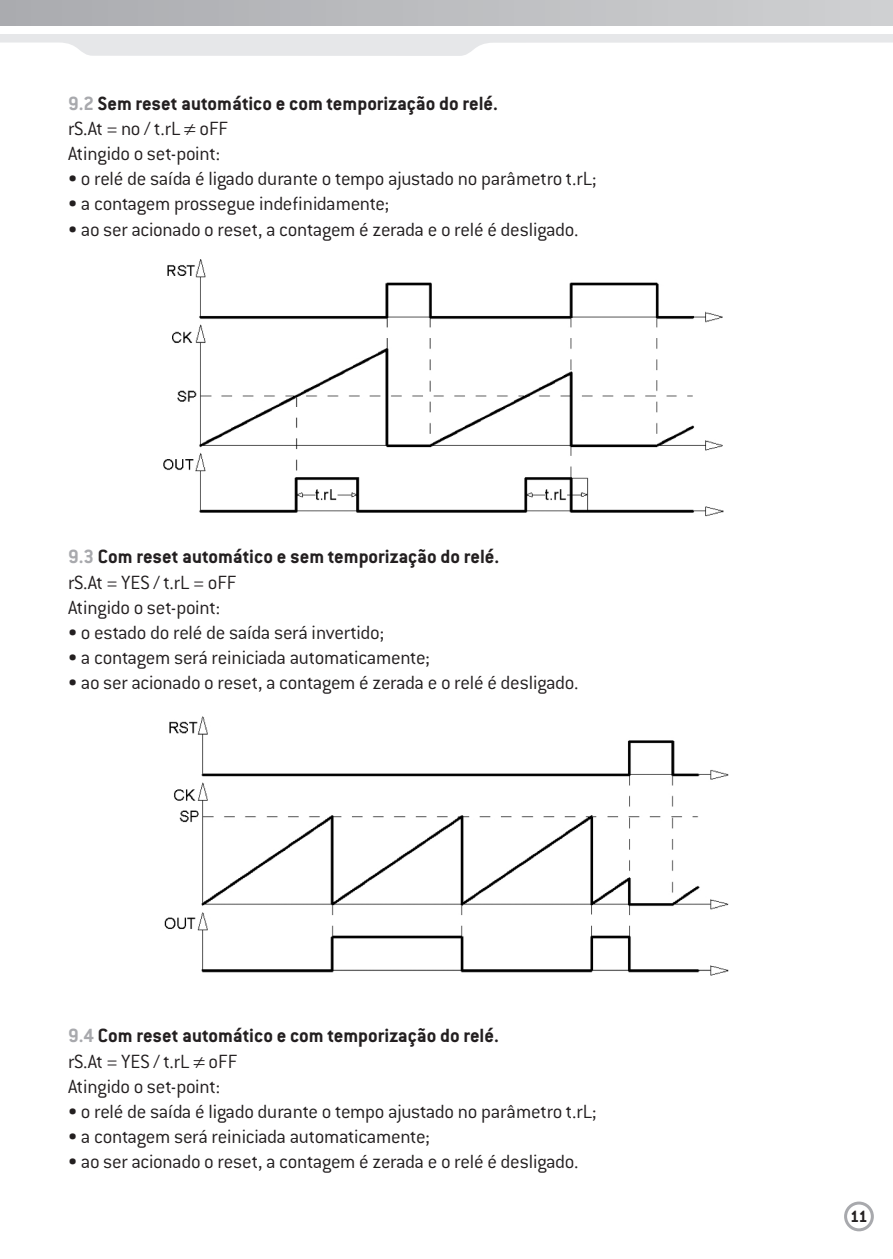
<style>
.page{position:relative;width:893px;height:1259px;background:#fff}
.page>*{position:absolute;margin:0;border:0;box-sizing:border-box;transform-origin:0 0}
.t1{font:300 21px "Conduit ITC";letter-spacing:-.015em;color:#231f20}
.t2{font:700 21px/25.2px "Conduit ITC";color:#231f20}
.t3{font:700 18px "Conduit ITC";color:#231f20}
.s1{color:#a8a9ad}
.s2{font-weight:300}
</style>
<div class="page">
<div style="left:0;top:0;width:893px;height:26px;background:linear-gradient(to right,#aaabaf,#cfd0d2)"></div>
<svg style="left:0;top:34px;width:893px;height:22px"></svg>
<div style="left:844px;top:1201px;width:30px;height:30px;border:3px solid #a8a9ad;border-radius:50%"></div>
<img style="left:163px;top:259px;width:561px;height:258px">
<img style="left:164px;top:716px;width:565px;height:260px">
<p class="t2" style="left:68px;top:90px;width:431px"><span class="s1">9.2</span> Sem reset automático e com temporização do relé. <span class="s2">rS.At = no / t.rL</span> ≠ <span class="s2">oFF<br>Atingido o set-point:</span></p>
<p class="t1" style="left:68px;top:167px;width:530px">• o relé de saída é ligado durante o tempo ajustado no parâmetro t.rL;</p>
<p class="t1" style="left:68px;top:192px;width:323px">• a contagem prossegue indefinidamente;</p>
<p class="t1" style="left:68px;top:218px;width:512px">• ao ser acionado o reset, a contagem é zerada e o relé é desligado.</p>
<p class="t2" style="left:68px;top:544px;width:433px"><span class="s1">9.3</span> Com reset automático e sem temporização do relé. <span class="s2">rS.At = YES / t.rL = oFF<br>Atingido o set-point:</span></p>
<p class="t1" style="left:68px;top:621px;width:318px">• o estado do relé de saída será invertido;</p>
<p class="t1" style="left:68px;top:646px;width:363px">• a contagem será reiniciada automaticamente;</p>
<p class="t1" style="left:68px;top:671px;width:512px">• ao ser acionado o reset, a contagem é zerada e o relé é desligado.</p>
<p class="t2" style="left:68px;top:1022px;width:432px"><span class="s1">9.4</span> Com reset automático e com temporização do relé. <span class="s2">rS.At = YES / t.rL</span> ≠ <span class="s2">oFF<br>Atingido o set-point:</span></p>
<p class="t1" style="left:68px;top:1100px;width:530px">• o relé de saída é ligado durante o tempo ajustado no parâmetro t.rL;</p>
<p class="t1" style="left:68px;top:1125px;width:363px">• a contagem será reiniciada automaticamente;</p>
<p class="t1" style="left:68px;top:1150px;width:512px">• ao ser acionado o reset, a contagem é zerada e o relé é desligado.</p>
<p class="t3" style="left:850px;top:1205px;width:19px">11</p>
</div>
